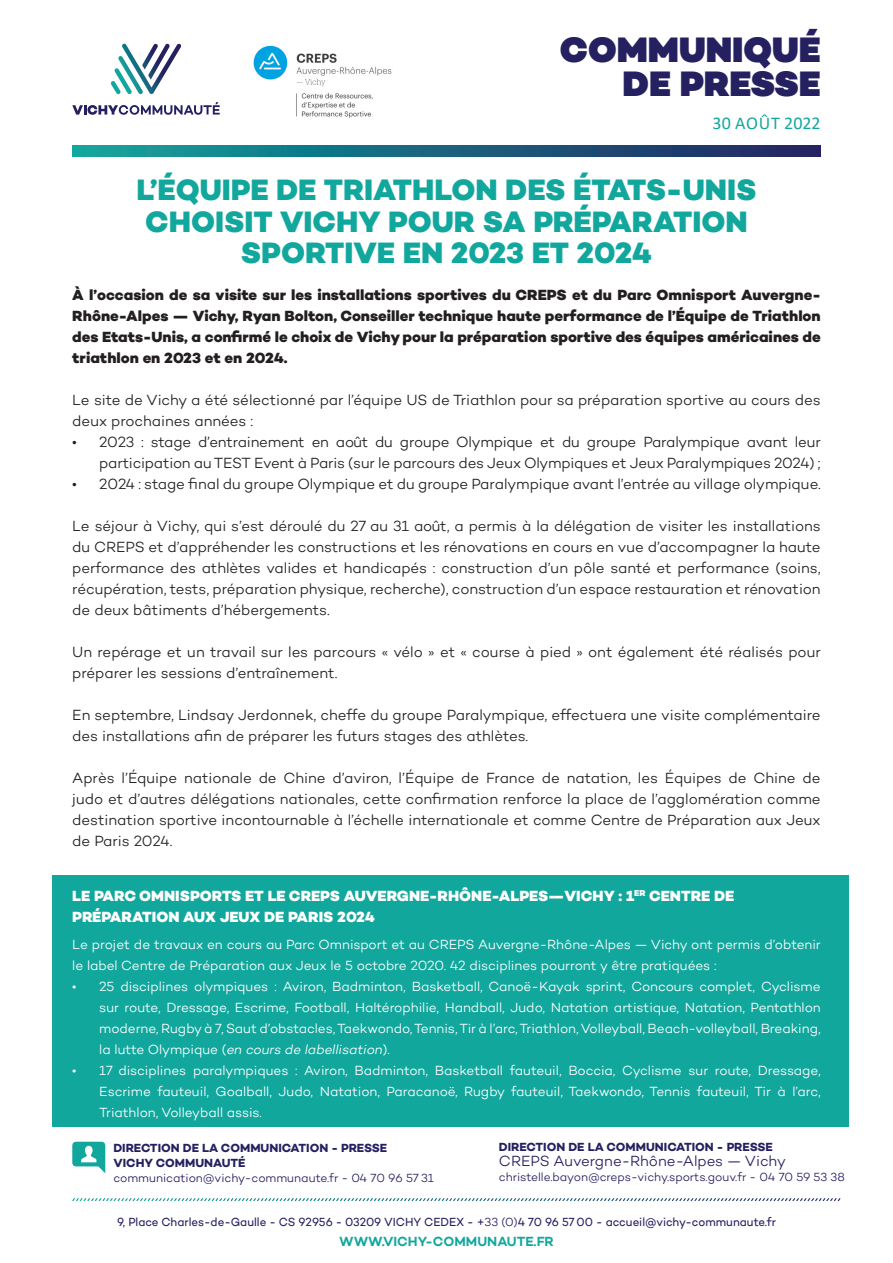
<style>
.page{position:relative;width:893px;height:1263px;background:#fff}
.page>*{position:absolute;margin:0;border:0;box-sizing:border-box;transform-origin:0 0}
.t1{font:900 36px/33.6px "Campton";color:#252161;text-align:right}
.t2{font:800 30px/31.5px "Campton";letter-spacing:-.005em;color:#12a79d;text-align:center}
.t3{font:18px "Calibri";color:#12a79d}
.t4{font:300 15px/21px "Campton";letter-spacing:-.01em;color:#231f20}
.t5{font:800 15px/21px "Campton";color:#231f20;text-align:justify}
.t6{font:800 15px/21px "Campton";color:#fff}
.t7{font:300 15px "Campton";letter-spacing:-.005em;color:#252161}
.t8{font:300 13.5px/21px "Campton";letter-spacing:-.005em;color:#fff;text-align:justify}
.t9{font:600 13.5px "Campton";color:#12a79d}
.t10{font:300 12px "Campton";letter-spacing:-.01em;color:#252161}
.t11{font:12px "Campton";color:#252161;scale:.96 1}
.t12{font:700 12px "Campton";color:#252161}
.s1{font-style:italic}
.s2{font-weight:300}
</style>
<div class="page">
<div style="left:52px;top:875px;width:796px;height:252px;background:#12a79d"></div>
<svg style="left:72px;top:146px;width:749px;height:10px;background:#19637e"></svg>
<svg style="left:72px;top:102px;width:148px;height:13px"></svg>
<svg style="left:111px;top:43px;width:70px;height:51px"></svg>
<svg style="left:72px;top:1198px;width:768px;height:3px"></svg>
<img style="left:253px;top:45px;width:139px;height:73px">
<svg style="left:72px;top:1142px;width:33px;height:31px"></svg>
<p class="t1" style="left:560px;top:33px;width:262px">COMMUNIQUÉ<br>DE PRESSE</p>
<p class="t3" style="left:712px;top:111px;width:110px">30 AOÛT 2022</p>
<p class="t2" style="left:136px;top:174px;width:622px">L’ÉQUIPE DE TRIATHLON DES ÉTATS-UNIS</p>
<p class="t2" style="left:145px;top:206px;width:604px">CHOISIT VICHY POUR SA PRÉPARATION<br>SPORTIVE EN 2023 ET 2024</p>
<p class="t5" style="left:72px;top:284px;width:750px">À l’occasion de sa visite sur les installations sportives du CREPS et du Parc Omnisport Auvergne-Rhône-Alpes — Vichy, Ryan Bolton, Conseiller technique haute performance de l’Équipe de Triathlon des Etats-Unis, a confirmé le choix de Vichy pour la préparation sportive des équipes américaines de triathlon en 2023 et en 2024.</p>
<p class="t4" style="left:72px;top:389px;width:750px">Le site de Vichy a été sélectionné par l’équipe US de Triathlon pour sa préparation sportive au cours des deux prochaines années :</p>
<p class="t4" style="left:72px;top:431px;width:750px;text-align:right">• 2023 : stage d’entrainement en août du groupe Olympique et du groupe Paralympique avant leur participation au TEST Event à Paris (sur le parcours des Jeux Olympiques et Jeux Paralympiques 2024) ;</p>
<p class="t4" style="left:72px;top:473px;width:750px">• 2024 : stage final du groupe Olympique et du groupe Paralympique avant l’entrée au village olympique.</p>
<p class="t4" style="left:72px;top:515px;width:750px;text-align:justify">Le séjour à Vichy, qui s’est déroulé du 27 au 31 août, a permis à la délégation de visiter les installations du CREPS et d’appréhender les constructions et les rénovations en cours en vue d’accompagner la haute performance des athlètes valides et handicapés : construction d’un pôle santé et performance (soins, récupération, tests, préparation physique, recherche), construction d’un espace restauration et rénovation de deux bâtiments d’hébergements.</p>
<p class="t4" style="left:72px;top:641px;width:750px">Un repérage et un travail sur les parcours « vélo » et « course à pied » ont également été réalisés pour préparer les sessions d’entraînement.</p>
<p class="t4" style="left:72px;top:704px;width:750px">En septembre, Lindsay Jerdonnek, cheffe du groupe Paralympique, effectuera une visite complémentaire des installations afin de préparer les futurs stages des athlètes.</p>
<p class="t4" style="left:72px;top:767px;width:750px;text-align:justify">Après l’Équipe nationale de Chine d’aviron, l’Équipe de France de natation, les Équipes de Chine de judo et d’autres délégations nationales, cette confirmation renforce la place de l’agglomération comme destination sportive incontournable à l’échelle internationale et comme Centre de Préparation aux Jeux de Paris 2024.</p>
<p class="t6" style="left:72px;top:885px;width:663px">LE PARC OMNISPORTS ET LE CREPS AUVERGNE-RHÔNE-ALPES—VICHY : 1<sup>ER</sup> CENTRE DE<br>PRÉPARATION AUX JEUX DE PARIS 2024</p>
<p class="t8" style="left:72px;top:933px;width:750px">Le projet de travaux en cours au Parc Omnisport et au CREPS Auvergne-Rhône-Alpes — Vichy ont permis d’obtenir le label Centre de Préparation aux Jeux le 5 octobre 2020. 42 disciplines pourront y être pratiquées :</p>
<p class="t8" style="left:99px;top:975px;width:723px;text-indent:-27px">• 25 disciplines olympiques : Aviron, Badminton, Basketball, Canoë-Kayak sprint, Concours complet, Cyclisme sur route, Dressage, Escrime, Football, Haltérophilie, Handball, Judo, Natation artistique, Natation, Pentathlon moderne, Rugby à 7, Saut d’obstacles, Taekwondo, Tennis, Tir à l’arc, Triathlon, Volleyball, Beach-volleyball, Breaking, la lutte Olympique (<span class="s1">en cours de labellisation</span>).</p>
<p class="t8" style="left:99px;top:1059px;width:723px;text-indent:-27px">• 17 disciplines paralympiques : Aviron, Badminton, Basketball fauteuil, Boccia, Cyclisme sur route, Dressage, Escrime fauteuil, Goalball, Judo, Natation, Paracanoë, Rugby fauteuil, Taekwondo, Tennis fauteuil, Tir à l’arc, Triathlon, Volleyball assis.</p>
<p class="t12" style="left:113px;top:1140px;width:275px">DIRECTION DE LA COMMUNICATION - PRESSE</p>
<p class="t12" style="left:113px;top:1155px;width:134px">VICHY COMMUNAUTÉ</p>
<p class="t10" style="left:113px;top:1171px;width:322px">communication@vichy-communaute.fr - 04 70 96 57 31</p>
<p class="t12" style="left:499px;top:1139px;width:275px">DIRECTION DE LA COMMUNICATION - PRESSE</p>
<p class="t7" style="left:499px;top:1151px;width:288px">CREPS Auvergne-Rhône-Alpes — Vichy</p>
<p class="t10" style="left:499px;top:1169px;width:348px">christelle.bayon@creps-vichy.sports.gouv.fr - 04 70 59 53 38</p>
<p class="t11" style="left:117px;top:1214px;width:688px">9, Place Charles-de-Gaulle - CS 92956 - 03209 VICHY CEDEX - +<span class="s2">33 (0)</span>4 70 96 57 00 - accueil@vichy-communaute.fr</p>
<p class="t9" style="left:339px;top:1233px;width:216px">WWW.VICHY-COMMUNAUTE.FR</p>
</div>
